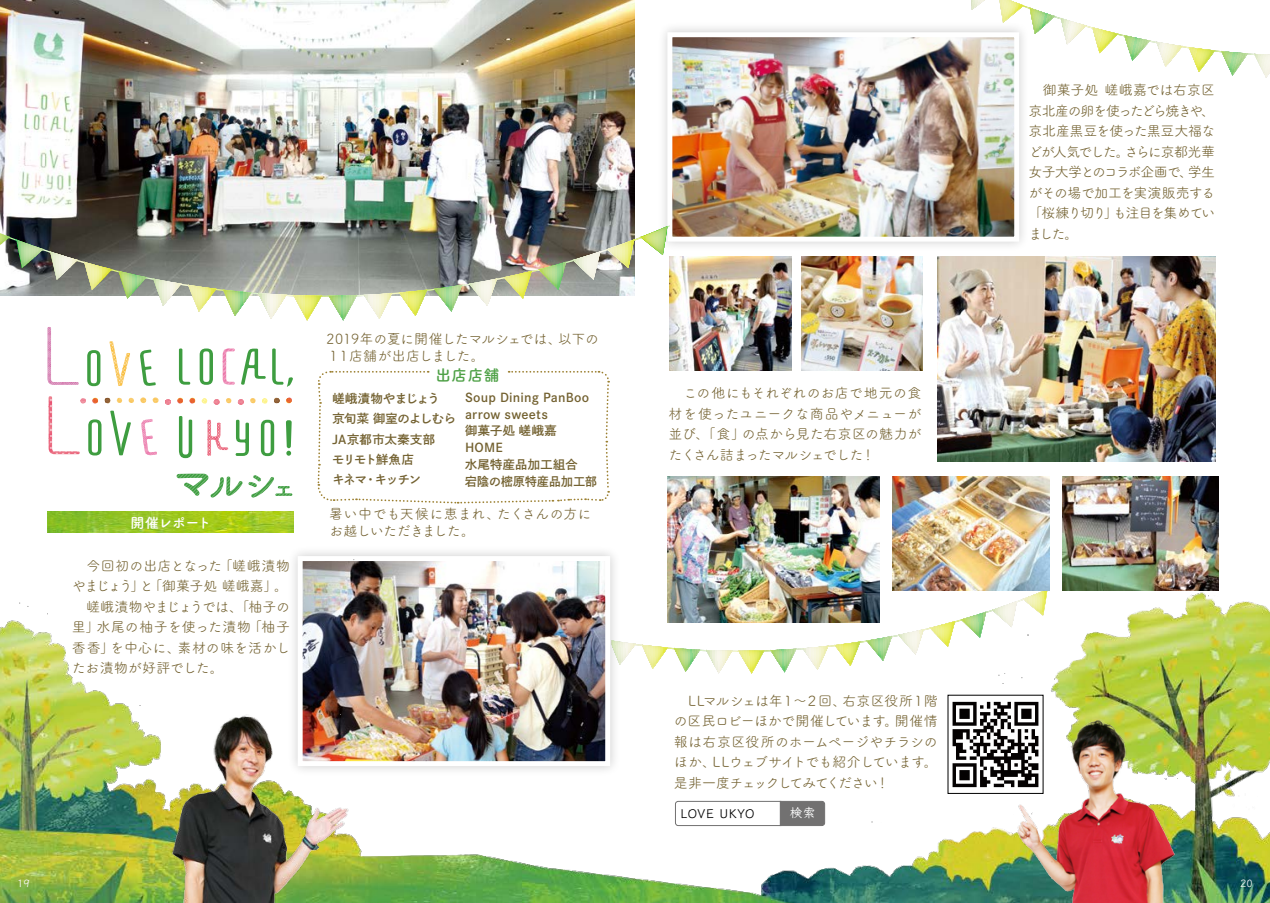
<style>
.page{position:relative;width:1270px;height:903px;background:#fff}
.page>*{position:absolute;margin:0;border:0;box-sizing:border-box;transform-origin:0 0}
.t1{font:15.75px "Tsuku A Rd Gothic Std B";color:#4fa147}
.t2{font:14px/20.5px "Tsuku A Rd Gothic Std R";letter-spacing:-.035em;color:#736130;text-align:justify}
.t3{font:14px/20.5px "Tsuku A Rd Gothic Std R";color:#736130}
.t4{font:14px "Tsuku A Rd Gothic Std B";letter-spacing:-.055em;color:#fff}
.t5{font:12.42px "Klee Pro DB";letter-spacing:.04em;color:#000}
.t6{font:12.42px "Klee Pro DB";color:#fff}
.t7{font:12.25px/16.8px "Shuei Go Gin Std B";letter-spacing:.015em;color:#736130}
.t8{font:12.25px/20.3px "Shuei Go Gin Std B";letter-spacing:-.03em;color:#736130}
.t9{font:10.5px "Klee Pro DB";color:#f7f8f8}
</style>
<div class="page">
<img style="left:0;top:0;width:635px;height:225px">
<div style="left:657px;top:22px;width:373px;height:230px;background:#000;opacity:.2"></div>
<img style="left:673px;top:38px;width:340px;height:198px">
<div style="left:667px;top:32px;width:352px;height:210px;border:5px solid #fff"></div>
<img style="left:937px;top:257px;width:278px;height:204px">
<img style="left:670px;top:257px;width:121px;height:114px">
<img style="left:893px;top:477px;width:156px;height:8px">
<img style="left:801px;top:257px;width:121px;height:114px">
<img style="left:668px;top:477px;width:212px;height:8px">
<img style="left:1062px;top:477px;width:157px;height:8px">
<img style="left:0;top:485px;width:1270px;height:418px">
<img style="left:156px;top:675px;width:198px;height:228px">
<img style="left:987px;top:680px;width:244px;height:223px">
<svg style="left:141px;top:419px;width:16px;height:37px"></svg>
<svg style="left:109px;top:341px;width:21px;height:45px"></svg>
<svg style="left:48px;top:327px;width:31px;height:58px"></svg>
<svg style="left:223px;top:348px;width:12px;height:37px"></svg>
<svg style="left:208px;top:420px;width:20px;height:36px"></svg>
<svg style="left:179px;top:348px;width:11px;height:37px"></svg>
<svg style="left:87px;top:350px;width:13px;height:36px"></svg>
<svg style="left:140px;top:349px;width:16px;height:37px"></svg>
<svg style="left:200px;top:348px;width:13px;height:37px"></svg>
<svg style="left:241px;top:349px;width:25px;height:36px"></svg>
<svg style="left:272px;top:348px;width:21px;height:39px"></svg>
<svg style="left:179px;top:416px;width:13px;height:42px"></svg>
<svg style="left:235px;top:420px;width:14px;height:36px"></svg>
<svg style="left:261px;top:420px;width:13px;height:36px"></svg>
<svg style="left:286px;top:420px;width:6px;height:36px"></svg>
<svg style="left:153px;top:397px;width:5px;height:6px"></svg>
<svg style="left:238px;top:399px;width:6px;height:6px"></svg>
<svg style="left:286px;top:398px;width:6px;height:5px"></svg>
<svg style="left:274px;top:398px;width:6px;height:5px"></svg>
<svg style="left:250px;top:398px;width:6px;height:5px"></svg>
<svg style="left:190px;top:398px;width:5px;height:5px"></svg>
<svg style="left:140px;top:397px;width:6px;height:6px"></svg>
<svg style="left:165px;top:399px;width:6px;height:6px"></svg>
<svg style="left:214px;top:399px;width:6px;height:6px"></svg>
<svg style="left:262px;top:398px;width:5px;height:5px"></svg>
<svg style="left:226px;top:398px;width:5px;height:5px"></svg>
<svg style="left:202px;top:398px;width:5px;height:5px"></svg>
<svg style="left:177px;top:398px;width:6px;height:5px"></svg>
<svg style="left:49px;top:396px;width:85px;height:59px"></svg>
<svg style="left:177px;top:474px;width:115px;height:24px"></svg>
<img style="left:48px;top:512px;width:246px;height:21px">
<svg style="left:317px;top:370px;width:293px;height:134px"></svg>
<svg style="left:674px;top:800px;width:152px;height:26px"></svg>
<img style="left:950px;top:697px;width:91px;height:95px">
<svg style="left:971px;top:0;width:299px;height:83px"></svg>
<img style="left:611px;top:591px;width:443px;height:86px">
<svg style="left:0;top:225px;width:670px;height:95px"></svg>
<svg style="left:0;top:226px;width:10px;height:29px"></svg>
<svg style="left:16px;top:239px;width:28px;height:29px"></svg>
<svg style="left:50px;top:251px;width:28px;height:29px"></svg>
<svg style="left:84px;top:261px;width:28px;height:29px"></svg>
<svg style="left:118px;top:270px;width:29px;height:29px"></svg>
<svg style="left:153px;top:278px;width:29px;height:28px"></svg>
<svg style="left:188px;top:284px;width:29px;height:28px"></svg>
<svg style="left:223px;top:289px;width:29px;height:27px"></svg>
<svg style="left:258px;top:292px;width:29px;height:27px"></svg>
<svg style="left:293px;top:294px;width:29px;height:26px"></svg>
<svg style="left:328px;top:294px;width:29px;height:26px"></svg>
<svg style="left:363px;top:292px;width:30px;height:27px"></svg>
<svg style="left:399px;top:289px;width:29px;height:27px"></svg>
<svg style="left:434px;top:284px;width:29px;height:28px"></svg>
<svg style="left:469px;top:270px;width:63px;height:36px"></svg>
<svg style="left:538px;top:251px;width:63px;height:39px;background:#9da48f"></svg>
<svg style="left:607px;top:226px;width:61px;height:42px"></svg>
<p class="t4" style="left:130px;top:512px;width:83px">開催レポート</p>
<p class="t3" style="left:72px;top:554px;width:220px">　今回初の出店となった「嵯峨漬物やまじょう」と「御菓子処 嵯峨嘉」。　嵯峨漬物やまじょうでは、「柚子の里」水尾の柚子を使った漬物「柚子香香」を中心に、素材の味を活かしたお漬物が好評でした。</p>
<p class="t2" style="left:327px;top:329px;width:274px;line-height:17.5px">2019年の夏に開催したマルシェでは、以下の<br>１１店舗が出店しました。</p>
<p class="t8" style="left:332px;top:388px;width:125px">嵯峨漬物やまじょう<br>京旬菜 御室のよしむら<br>JA京都市太秦支部<br>モリモト鮮魚店<br>キネマ・キッチン</p>
<p class="t2" style="left:329px;top:504px;width:264px;line-height:17.5px">暑い中でも天候に恵まれ、たくさんの方にお越しいただきました。</p>
<p class="t1" style="left:436px;top:363px;width:65px">出店店舗</p>
<p class="t7" style="left:465px;top:389px;width:133px">Soup Dining PanBoo arrow sweets<br>御菓子処 嵯峨嘉<br>HOME<br>水尾特産品加工組合<br>宕陰の樒原特産品加工部</p>
<p class="t2" style="left:669px;top:382px;width:254px">　この他にもそれぞれのお店で地元の食材を使ったユニークな商品やメニューが並び、「食」の点から見た右京区の魅力がたくさん詰まったマルシェでした！</p>
<p class="t2" style="left:674px;top:690px;width:266px">　LLマルシェは年１～２回、右京区役所１階の区民ロビーほかで開催しています。開催情報は右京区役所のホームページやチラシのほか、LLウェブサイトでも紹介しています。是非一度チェックしてみてください！</p>
<p class="t5" style="left:681px;top:805px;width:75px">LOVE UKYO</p>
<p class="t6" style="left:790px;top:805px;width:27px">検索</p>
<p class="t2" style="left:1029px;top:79px;width:188px">　御菓子処 嵯峨嘉では右京区京北産の卵を使ったどら焼きや、京北産黒豆を使った黒豆大福などが人気でした。さらに京都光華女子大学とのコラボ企画で、学生がその場で加工を実演販売する「桜練り切り」も注目を集めていました。</p>
<p class="t9" style="left:17px;top:876px;width:14px">19</p>
<p class="t9" style="left:1240px;top:876px;width:14px">20</p>
</div>
